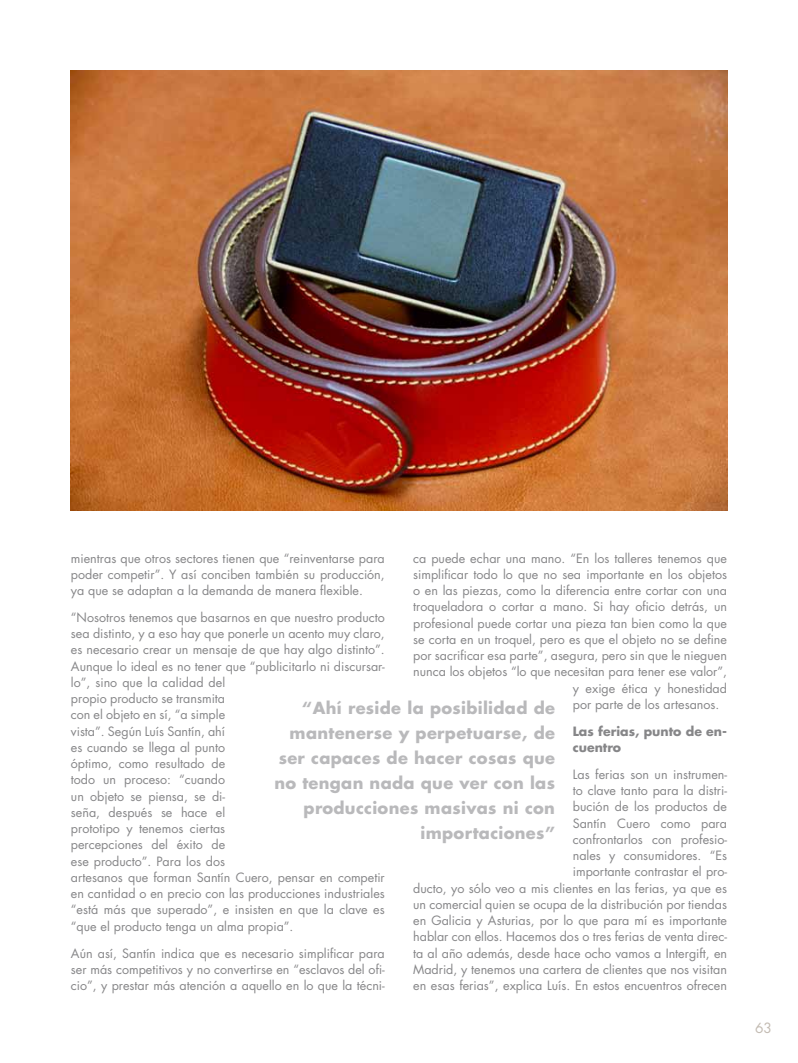
<style>
.page{position:relative;width:798px;height:1063px;background:#fff}
.page>*{position:absolute;margin:0;border:0;box-sizing:border-box;transform-origin:0 0}
.t1{font:700 16.25px/25px "Futura";letter-spacing:.02em;color:#b9b9bb;text-align:right}
.t2{font:13.75px "Futura";color:#c3bbb2}
.t3{font:12.5px/16.2px "Futura";color:#868688;text-align:justify}
.t4{font:700 12.5px/16.2px "Futura";color:#868688}
</style>
<div class="page">
<img style="left:71px;top:71px;width:655px;height:439px">
<p class="t3" style="left:413px;top:550px;width:315px">ca puede echar una mano. “En los talleres tenemos que</p>
<p class="t3" style="left:413px;top:566px;width:315px">simplificar todo lo que no sea importante en los objetos</p>
<p class="t3" style="left:413px;top:582px;width:315px">o en las piezas, como la diferencia entre cortar con una</p>
<p class="t3" style="left:413px;top:598px;width:315px">troqueladora o cortar a mano. Si hay oficio detrás, un</p>
<p class="t3" style="left:413px;top:615px;width:315px">profesional puede cortar una pieza tan bien como la que</p>
<p class="t3" style="left:413px;top:631px;width:315px">se corta en un troquel, pero es que el objeto no se define</p>
<p class="t3" style="left:413px;top:647px;width:315px">por sacrificar esa parte”, asegura, pero sin que le nieguen</p>
<p class="t3" style="left:413px;top:663px;width:315px">nunca los objetos “lo que necesitan para tener ese valor”,</p>
<p class="t3" style="left:572px;top:680px;width:156px">y exige ética y honestidad</p>
<p class="t3" style="left:572px;top:696px;width:148px">por parte de los artesanos.</p>
<p class="t4" style="left:572px;top:722px;width:156px">Las ferias, punto de en&shy;cuentro</p>
<p class="t3" style="left:413px;top:766px;width:315px;text-align:right">Las ferias son un instrumen-<br>to clave tanto para la distri-<br>bución de los productos de<br>Santín Cuero como para<br>confrontarlos con profesio-<br>nales y consumidores. “Es<br>importante contrastar el pro-<br>ducto, yo sólo veo a mis clientes en las ferias, ya que es un comercial quien se ocupa de la distribución por tiendas en Galicia y Asturias, por lo que para mí es importante hablar con ellos. Hacemos dos o tres ferias de venta direc&shy;ta al año además, desde hace ocho vamos a Intergift, en Madrid, y tenemos una cartera de clientes que nos visitan en esas ferias”, explica Luís. En estos encuentros ofrecen</p>
<p class="t3" style="left:71px;top:550px;width:315px">mientras que otros sectores tienen que “reinventarse para poder competir”. Y así conciben también su producción, ya que se adaptan a la demanda de manera flexible.</p>
<p class="t3" style="left:71px;top:609px;width:315px;text-align:left">“Nosotros tenemos que basarnos en que nuestro producto sea distinto, y a eso hay que ponerle un acento muy claro, es necesario crear un mensaje de que hay algo distinto”.<br>Aunque lo ideal es no tener que “publicitarlo ni discursar&shy;lo”, sino que la calidad del<br>propio producto se transmita<br>con el objeto en sí, “a simple<br>vista”. Según Luís Santín, ahí<br>es cuando se llega al punto<br>óptimo, como resultado de<br>todo un proceso: “cuando<br>un objeto se piensa, se di-<br>seña, después se hace el<br>prototipo y tenemos ciertas<br>percepciones del éxito de<br>ese producto”. Para los dos<br>artesanos que forman Santín Cuero, pensar en competir en cantidad o en precio con las producciones industriales “está más que superado”, e insisten en que la clave es “que el producto tenga un alma propia”.</p>
<p class="t3" style="left:71px;top:945px;width:315px">Aún así, Santín indica que es necesario simplificar para ser más competitivos y no convertirse en “esclavos del ofi&shy;cio”, y prestar más atención a aquello en lo que la técni-</p>
<h1 class="t1" style="left:274px;top:695px;width:282px">“Ahí reside la posibilidad de mantenerse y perpetuarse, de ser capaces de hacer cosas que no tengan nada que ver con las producciones masivas ni con importaciones”</h1>
<p class="t2" style="left:754px;top:1018px;width:18px">63</p>
</div>
